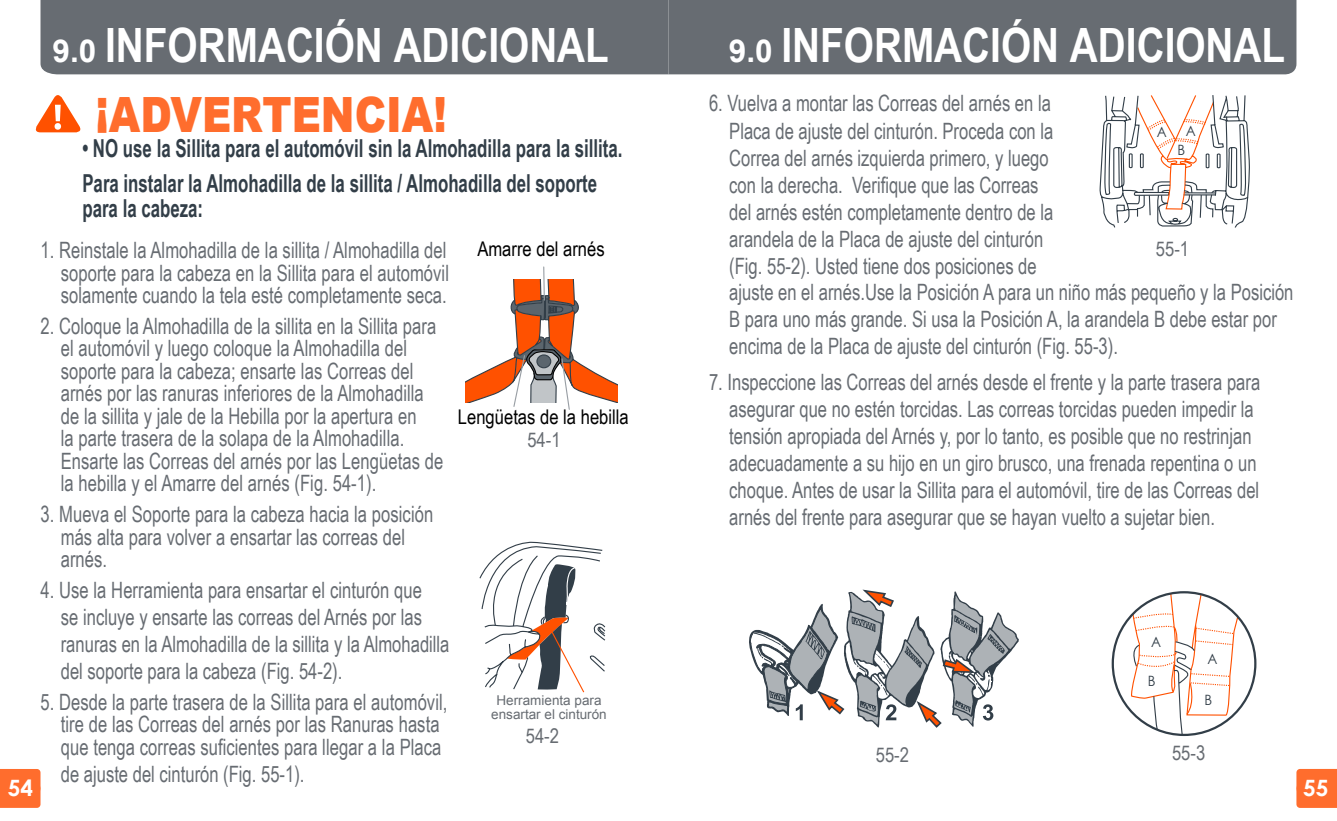
<style>
.page{position:relative;width:1337px;height:821px;background:#fff}
.page>*{position:absolute;margin:0;border:0;box-sizing:border-box;transform-origin:0 0}
.t1{font:900 48.6px "Arial";color:#ff6d2d;scale:.83 1}
.t2{font:700 47.25px "Arial Narrow";color:#fff}
.t3{font:700 24.75px/34.9px "Arial Narrow";color:#323e48;scale:.83 1}
.t4{font:22.5px/27px "Arial Narrow";color:#676c72;scale:.9 1}
.t5{font:700 22.5px "Century Gothic";color:#fff}
.t6{font:20.25px "Arial Narrow";color:#000}
.t7{font:20.25px "Arial Narrow";color:#676c72}
.t8{font:14.17px "Century Gothic";color:#323e48;scale:.95 1}
.t9{font:13.5px/13.5px "Arial";color:#676c72;text-align:center}
.s1{font-family:"Arial";font-size:31.5px}
</style>
<div class="page">
<div style="left:668px;top:0;width:628px;height:74px;background:#676c72"></div>
<div style="left:40px;top:0;width:628px;height:74px;background:#676c72"></div>
<div style="left:0;top:769px;width:40px;height:38px;background:#ff6d2d"></div>
<div style="left:1296px;top:768px;width:40px;height:39px;background:#ff6d2d"></div>
<svg style="left:35px;top:95px;width:46px;height:37px"></svg>
<hr style="left:543px;top:267px;width:2px;height:33px;background:#989ea4">
<svg style="left:465px;top:279px;width:152px;height:131px"></svg>
<svg style="left:479px;top:541px;width:127px;height:152px"></svg>
<svg style="left:1099px;top:95px;width:151px;height:133px"></svg>
<svg style="left:749px;top:589px;width:269px;height:139px"></svg>
<svg style="left:1127px;top:592px;width:119px;height:142px"></svg>
<h2 class="t2" style="left:53px;top:9px;width:558px"><span class="s1">9.0</span> INFORMACIÓN ADICIONAL</h2>
<h2 class="t2" style="left:729px;top:9px;width:558px"><span class="s1">9.0</span> INFORMACIÓN ADICIONAL</h2>
<h1 class="t1" style="left:95px;top:80px;width:425px">¡ADVERTENCIA!</h1>
<p class="t3" style="left:82px;top:130px;width:652px">• NO use la Sillita para el automóvil sin la Almohadilla para la sillita.<br>Para instalar la Almohadilla de la sillita / Almohadilla del soporte</p>
<p class="t3" style="left:82px;top:189px;width:147px">para la cabeza:</p>
<p class="t4" style="left:729px;top:89px;width:361px;text-indent:-20px">6. Vuelva a montar las Correas del arnés en la Placa de ajuste del cinturón. Proceda con la Correa del arnés izquierda primero, y luego con la derecha. Verifique que las Correas del arnés estén completamente dentro de la arandela de la Placa de ajuste del cinturón (Fig. 55-2). Usted tiene dos posiciones de</p>
<p class="t8" style="left:1156px;top:123px;width:12px">A</p>
<p class="t8" style="left:1185px;top:122px;width:12px">A</p>
<p class="t8" style="left:1177px;top:141px;width:10px">B</p>
<p class="t4" style="left:61px;top:238px;width:433px;line-height:22.5px;text-align:justify;text-indent:-20px">1. Reinstale la Almohadilla de la sillita / Almohadilla del soporte para la cabeza en la Sillita para el automóvil solamente cuando la tela esté completamente seca.</p>
<p class="t4" style="left:61px;top:313px;width:426px;line-height:22.5px;text-indent:-20px">2. Coloque la Almohadilla de la sillita en la Sillita para el automóvil y luego coloque la Almohadilla del soporte para la cabeza; ensarte las Correas del arnés por las ranuras inferiores de la Almohadilla de la sillita y jale de la Hebilla por la apertura en<br>la parte trasera de la solapa de la Almohadilla.<br>Ensarte las Correas del arnés por las Lengüetas de la hebilla y el Amarre del arnés (Fig. 54-1).</p>
<p class="t4" style="left:61px;top:502px;width:415px;line-height:22.5px;text-indent:-20px">3. Mueva el Soporte para la cabeza hacia la posición más alta para volver a ensartar las correas del arnés.</p>
<p class="t4" style="left:61px;top:575px;width:433px;text-indent:-20px">4. Use la Herramienta para ensartar el cinturón que<br>se incluye y ensarte las correas del Arnés por las ranuras en la Almohadilla de la sillita y la Almohadilla del soporte para la cabeza (Fig. 54-2).</p>
<p class="t4" style="left:61px;top:689px;width:431px;line-height:22.5px;text-indent:-20px">5. Desde la parte trasera de la Sillita para el automóvil, tire de las Correas del arnés por las Ranuras hasta que tenga correas suficientes para llegar a la Placa</p>
<p class="t4" style="left:61px;top:758px;width:272px">de ajuste del cinturón (Fig. 55-1).</p>
<p class="t6" style="left:477px;top:234px;width:129px">Amarre del arnés</p>
<p class="t7" style="left:1155px;top:234px;width:35px">55-1</p>
<p class="t4" style="left:729px;top:278px;width:628px">ajuste en el arnés.Use la Posición A para un niño más pequeño y la Posición<br>B para uno más grande. Si usa la Posición A, la arandela B debe estar por encima de la Placa de ajuste del cinturón (Fig. 55-3).</p>
<p class="t4" style="left:729px;top:367px;width:591px;text-indent:-20px">7. Inspeccione las Correas del arnés desde el frente y la parte trasera para asegurar que no estén torcidas. Las correas torcidas pueden impedir la tensión apropiada del Arnés y, por lo tanto, es posible que no restrinjan adecuadamente a su hijo en un giro brusco, una frenada repentina o un choque. Antes de usar la Sillita para el automóvil, tire de las Correas del arnés del frente para asegurar que se hayan vuelto a sujetar bien.</p>
<p class="t6" style="left:458px;top:402px;width:172px">Lengüetas de la hebilla</p>
<p class="t7" style="left:527px;top:424px;width:35px">54-1</p>
<p class="t8" style="left:1151px;top:633px;width:12px">A</p>
<p class="t8" style="left:1207px;top:649px;width:12px">A</p>
<p class="t8" style="left:1147px;top:671px;width:10px">B</p>
<p class="t8" style="left:1204px;top:690px;width:10px">B</p>
<p class="t9" style="left:491px;top:693px;width:117px">Herramienta para ensartar el cinturón</p>
<p class="t7" style="left:526px;top:720px;width:35px">54-2</p>
<p class="t7" style="left:875px;top:739px;width:35px">55-2</p>
<p class="t7" style="left:1172px;top:737px;width:35px">55-3</p>
<p class="t5" style="left:8px;top:773px;width:27px">54</p>
<p class="t5" style="left:1303px;top:773px;width:27px">55</p>
</div>
